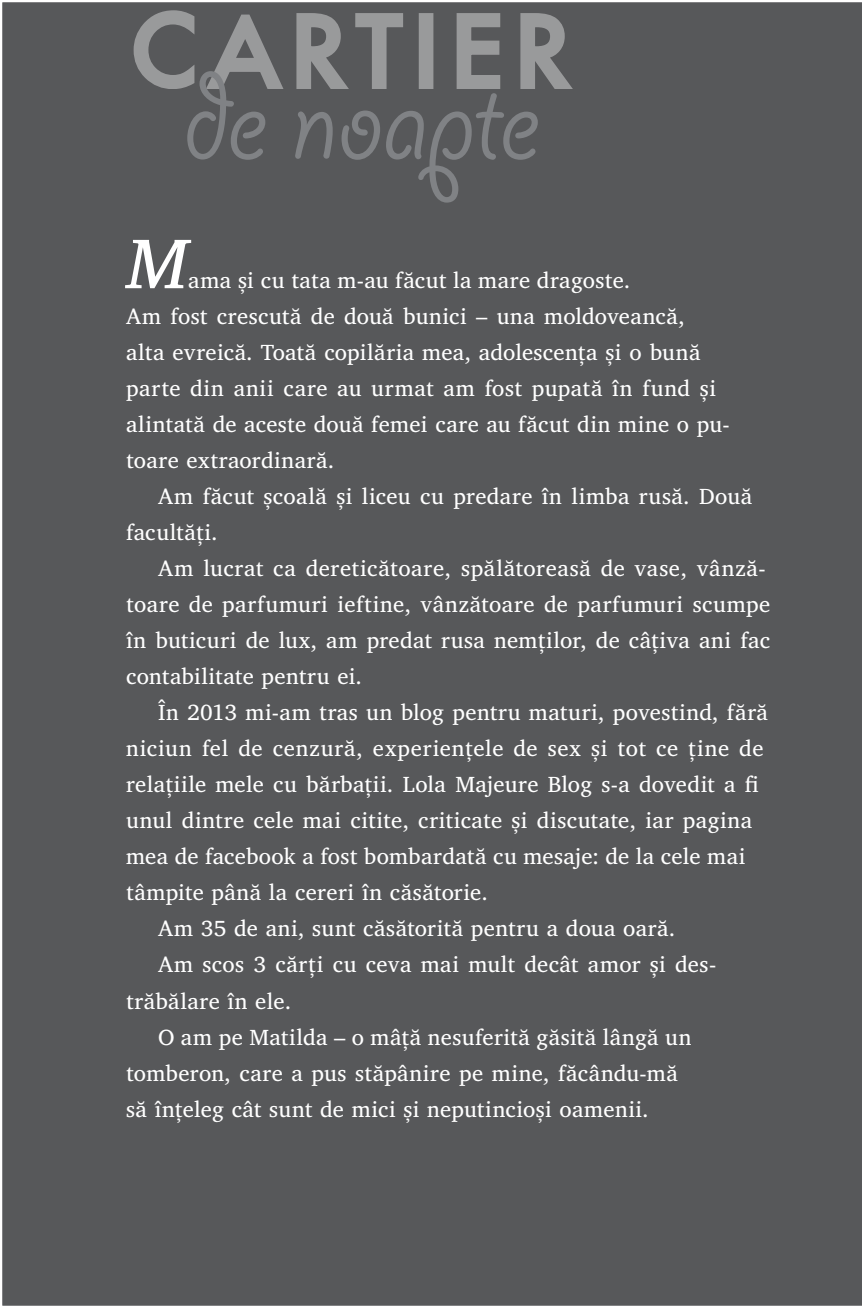
<style>
.page{position:relative;width:862px;height:1308px;background:#fff}
.page>*{position:absolute;margin:0;border:0;box-sizing:border-box;transform-origin:0 0}
.t1{font:137.7px "Giddyup Std";letter-spacing:-.015em;color:#808285}
.t2{font:italic 72px "Charis SIL";color:#fff}
.t3{font:22.5px/36px "Charis SIL";letter-spacing:.02em;color:#fff}
</style>
<div class="page">
<div style="left:2px;top:2px;width:859px;height:1304px;background:#57585a"></div>
<svg style="left:294px;top:11px;width:111px;height:77px;background:#767778"></svg>
<div style="left:420px;top:15px;width:11px;height:72px;background:#999a9b"></div>
<svg style="left:454px;top:11px;width:48px;height:77px;background:#7f8082"></svg>
<svg style="left:518px;top:11px;width:54px;height:77px;background:#7e7f81"></svg>
<svg style="left:133px;top:10px;width:153px;height:78px;background:#6f7072"></svg>
<h1 class="t1" style="left:182px;top:42px;width:359px">de noapte</h1>
<h2 class="t2" style="left:126px;top:221px;width:64px">M</h2>
<p class="t3" style="left:126px;top:262px;width:605px;text-indent:62px">ama și cu tata m-au făcut la mare dragoste.<br>Am fost crescută de două bunici – una moldoveancă,<br>alta evreică. Toată copilăria mea, adolescența și o bună parte din anii care au urmat am fost pupată în fund și alintată de aceste două femei care au făcut din mine o pu&shy;toare extraordinară.</p>
<p class="t3" style="left:126px;top:478px;width:627px;text-indent:32px">Am făcut școală și liceu cu predare în limba rusă. Două facultăți.</p>
<p class="t3" style="left:126px;top:550px;width:645px;text-indent:32px">Am lucrat ca dereticătoare, spălătoreasă de vase, vânză&shy;toare de parfumuri ieftine, vânzătoare de parfumuri scumpe în buticuri de lux, am predat rusa nemților, de câțiva ani fac contabilitate pentru ei.</p>
<p class="t3" style="left:158px;top:694px;width:611px">În 2013 mi-am tras un blog pentru maturi, povestind, fără</p>
<p class="t3" style="left:126px;top:730px;width:638px">niciun fel de cenzură, experiențele de sex și tot ce ține de</p>
<p class="t3" style="left:126px;top:766px;width:634px">relațiile mele cu bărbații. Lola Majeure Blog s-a dovedit a fi</p>
<p class="t3" style="left:126px;top:802px;width:627px">unul dintre cele mai citite, criticate și discutate, iar pagina</p>
<p class="t3" style="left:126px;top:838px;width:620px">mea de facebook a fost bombardată cu mesaje: de la cele mai</p>
<p class="t3" style="left:126px;top:874px;width:363px">tâmpite până la cereri în căsătorie.</p>
<p class="t3" style="left:158px;top:910px;width:518px">Am 35 de ani, sunt căsătorită pentru a doua oară.</p>
<p class="t3" style="left:158px;top:946px;width:559px">Am scos 3 cărți cu ceva mai mult decât amor și des-</p>
<p class="t3" style="left:126px;top:982px;width:167px">trăbălare în ele.</p>
<p class="t3" style="left:158px;top:1018px;width:534px">O am pe Matilda – o mâță nesuferită găsită lângă un</p>
<p class="t3" style="left:126px;top:1054px;width:553px">tomberon, care a pus stăpânire pe mine, făcându-mă</p>
<p class="t3" style="left:126px;top:1090px;width:524px">să înțeleg cât sunt de mici și neputincioși oamenii.</p>
</div>
